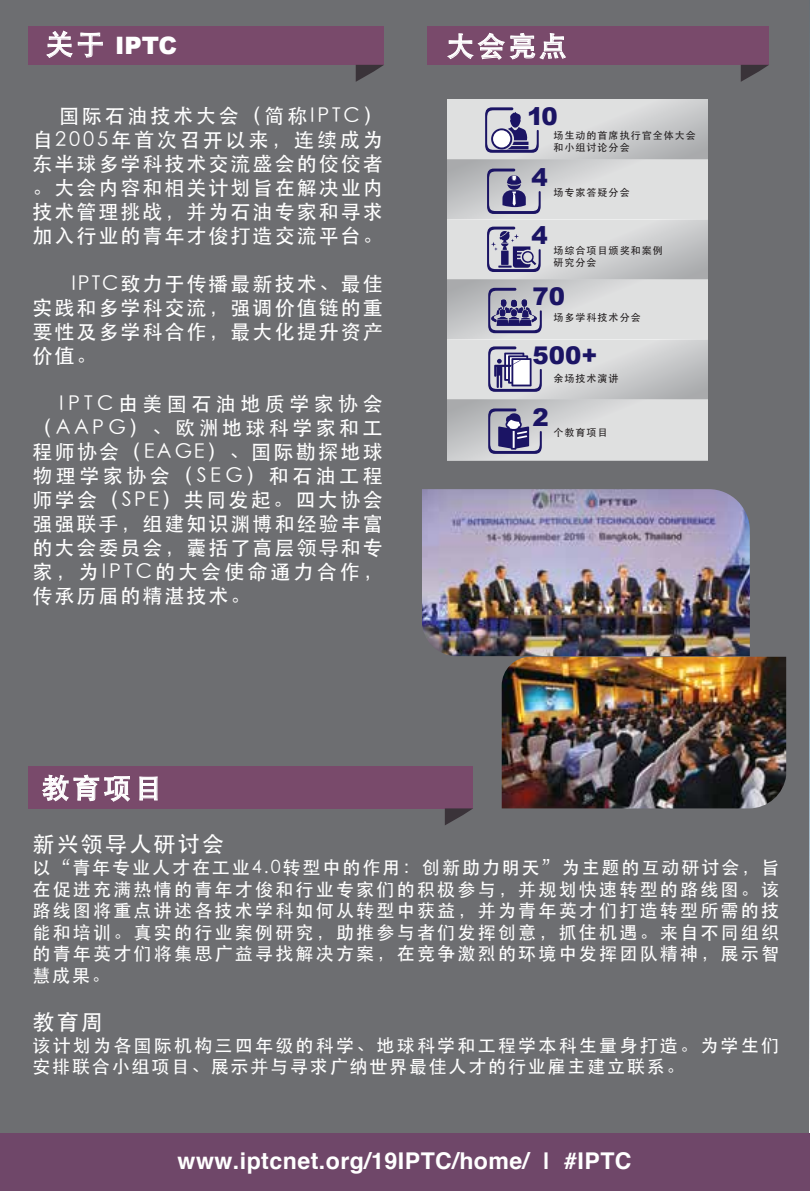
<style>
.page{position:relative;width:810px;height:1191px;background:#fff}
.page>*{position:absolute;margin:0;border:0;box-sizing:border-box;transform-origin:0 0}
.t1{font:28px "ST Heiti";letter-spacing:.1em;color:#fff}
.t2{font:900 24.4px "Arial";color:#1b1464}
.t3{font:900 24px "Arial";color:#fff}
.t4{font:700 23.2px "Helvetica";letter-spacing:.02em;color:#fff}
.t5{font:22px "ST Heiti";letter-spacing:.1em;color:#fff}
.t6{font:20px/24px "ST Heiti";letter-spacing:.1em;color:#fff;text-align:justify}
.t7{font:18px/21.6px "ST Heiti";letter-spacing:.125em;color:#fff;text-align:justify}
.t8{font:10px/12px "ST Heiti";letter-spacing:.1em;color:#231f20}
.s1{font-family:"ST Heiti";font-weight:400;font-size:28px}
</style>
<div class="page">
<div style="left:0;top:0;width:809px;height:1191px;background:#6d6e71"></div>
<svg style="left:809px;top:0;width:1px;height:1191px"></svg>
<div style="left:0;top:1133px;width:809px;height:58px;background:#6f4769"></div>
<div style="left:29px;top:27px;width:355px;height:38px;background:#794a6b"></div>
<svg style="left:355px;top:65px;width:29px;height:17px"></svg>
<svg style="left:46px;top:30px;width:57px;height:28px"></svg>
<div style="left:427px;top:27px;width:341px;height:38px;background:#794a6b"></div>
<svg style="left:740px;top:65px;width:28px;height:17px"></svg>
<div style="left:29px;top:766px;width:444px;height:42px;background:#794a6b"></div>
<svg style="left:444px;top:808px;width:29px;height:17px"></svg>
<img style="left:501px;top:657px;width:284px;height:151px">
<img style="left:422px;top:489px;width:327px;height:167px">
<svg style="left:447px;top:99px;width:260px;height:60px;background:#d1d2d3"></svg>
<svg style="left:447px;top:159px;width:260px;height:60px;background:#d4d5d6"></svg>
<svg style="left:447px;top:219px;width:260px;height:60px;background:#d2d3d4"></svg>
<svg style="left:447px;top:279px;width:260px;height:60px;background:#d4d5d6"></svg>
<svg style="left:447px;top:339px;width:260px;height:60px;background:#d2d3d4"></svg>
<svg style="left:447px;top:400px;width:260px;height:60px;background:#d4d5d6"></svg>
<svg style="left:485px;top:107px;width:53px;height:46px;background:#9391b0"></svg>
<div style="left:493px;top:130px;width:17px;height:17px;background:#fff;border-radius:50%"></div>
<svg style="left:487px;top:169px;width:53px;height:45px;background:#9291ac"></svg>
<svg style="left:488px;top:408px;width:53px;height:46px;background:#8482a4"></svg>
<svg style="left:488px;top:346px;width:53px;height:46px;background:#a09eba"></svg>
<svg style="left:488px;top:288px;width:53px;height:45px;background:#8482a2"></svg>
<svg style="left:487px;top:227px;width:53px;height:45px;background:#9694b2"></svg>
<svg style="left:447px;top:33px;width:119px;height:27px"></svg>
<svg style="left:42px;top:774px;width:88px;height:28px"></svg>
<svg style="left:139px;top:776px;width:19px;height:24px"></svg>
<p class="t3" style="left:45px;top:28px;width:133px"><span class="s1">关于</span> IPTC</p>
<p class="t6" style="left:32px;top:104px;width:352px;text-indent:27px">国际石油技术大会（简称IPTC）自2005年首次召开以来，连续成为东半球多学科技术交流盛会的佼佼者。大会内容和相关计划旨在解决业内技术管理挑战，并为石油专家和寻求加入行业的青年才俊打造交流平台。</p>
<p class="t6" style="left:32px;top:272px;width:352px;text-indent:39px">IPTC致力于传播最新技术、最佳实践和多学科交流，强调价值链的重要性及多学科合作，最大化提升资产价值。</p>
<p class="t6" style="left:32px;top:392px;width:352px;text-indent:27px">IPTC由美国石油地质学家协会（AAPG）、欧洲地球科学家和工程师协会（EAGE）、国际勘探地球物理学家协会（SEG）和石油工程师学会（SPE）共同发起。四大协会强强联手，组建知识渊博和经验丰富的大会委员会，囊括了高层领导和专家，为IPTC的大会使命通力合作，传承历届的精湛技术。</p>
<h1 class="t1" style="left:446px;top:32px;width:122px">大会亮点</h1>
<p class="t2" style="left:527px;top:99px;width:32px">10</p>
<p class="t8" style="left:553px;top:129px;width:143px">场生动的首席执行官全体大会和小组讨论分会</p>
<p class="t8" style="left:553px;top:186px;width:77px">场专家答疑分会</p>
<p class="t2" style="left:531px;top:159px;width:18px">4</p>
<p class="t2" style="left:531px;top:217px;width:18px">4</p>
<p class="t8" style="left:553px;top:245px;width:110px">场综合项目颁奖和案例研究分会</p>
<p class="t2" style="left:532px;top:278px;width:34px">70</p>
<p class="t8" style="left:553px;top:312px;width:88px">场多学科技术分会</p>
<p class="t2" style="left:532px;top:337px;width:66px">500+</p>
<p class="t8" style="left:553px;top:372px;width:66px">余场技术演讲</p>
<p class="t2" style="left:532px;top:399px;width:18px">2</p>
<p class="t8" style="left:553px;top:426px;width:55px">个教育项目</p>
<h1 class="t1" style="left:41px;top:774px;width:122px">教育项目</h1>
<p class="t5" style="left:32px;top:833px;width:193px">新兴领导人研讨会</p>
<p class="t7" style="left:32px;top:856px;width:748px">以“青年专业人才在工业4.0转型中的作用：创新助力明天”为主题的互动研讨会，旨在促进充满热情的青年才俊和行业专家们的积极参与，并规划快速转型的路线图。该路线图将重点讲述各技术学科如何从转型中获益，并为青年英才们打造转型所需的技能和培训。真实的行业案例研究，助推参与者们发挥创意，抓住机遇。来自不同组织的青年英才们将集思广益寻找解决方案，在竞争激烈的环境中发挥团队精神，展示智慧成果。</p>
<p class="t5" style="left:32px;top:1011px;width:72px">教育周</p>
<p class="t7" style="left:32px;top:1034px;width:748px">该计划为各国际机构三四年级的科学、地球科学和工程学本科生量身打造。为学生们安排联合小组项目、展示并与寻求广纳世界最佳人才的行业雇主建立联系。</p>
<p class="t4" style="left:177px;top:1142px;width:455px">www.iptcnet.org/19IPTC/home/ | #IPTC</p>
</div>
